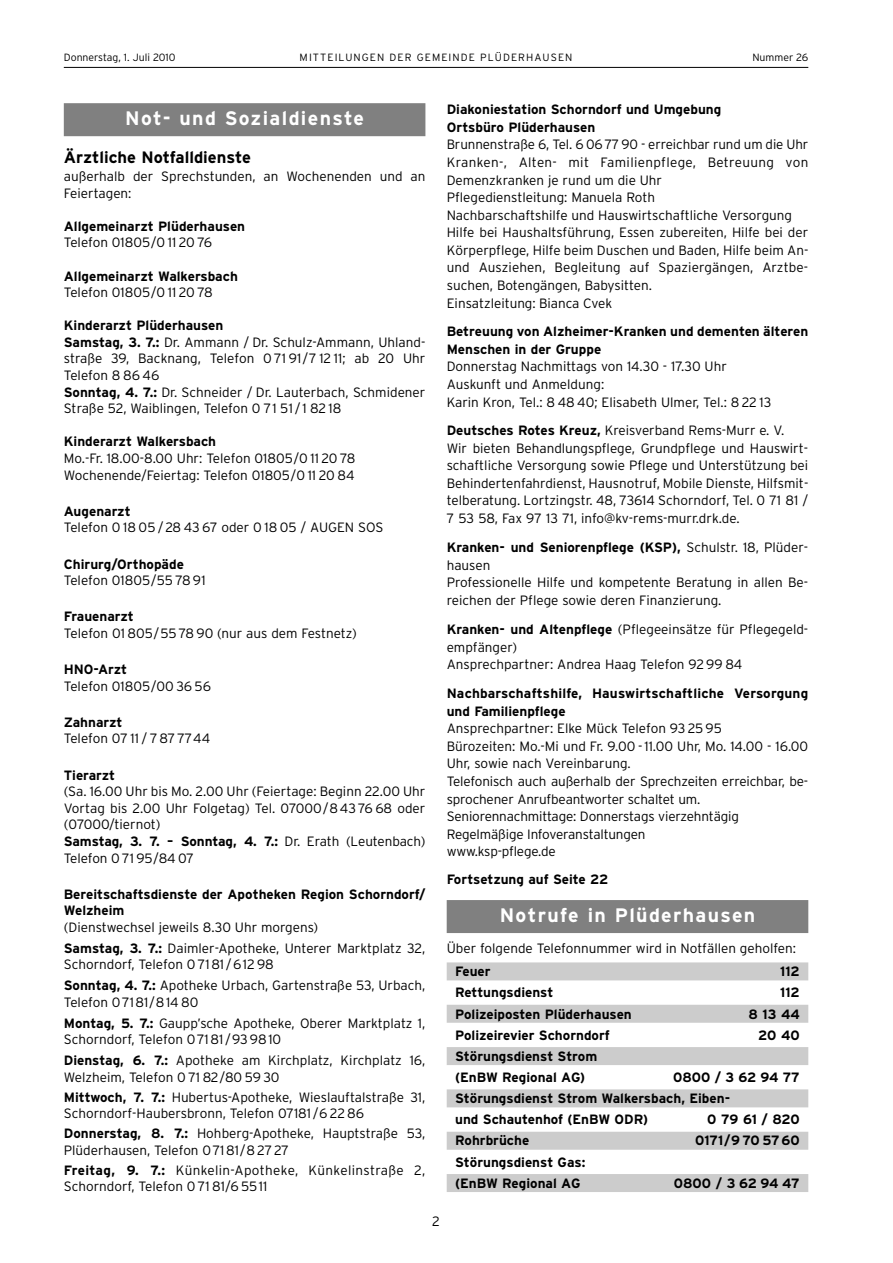
<style>
.page{position:relative;width:893px;height:1263px;background:#fff}
.page>*{position:absolute;margin:0;border:0;box-sizing:border-box;transform-origin:0 0}
.t1{font:700 19.5px "Interstate";letter-spacing:.07em;color:#fff}
.t2{font:700 16.5px "Interstate";color:#000}
.t3{font:300 13.5px/17.5px "Interstate";color:#000}
.t4{font:700 13.5px/21.1px "Interstate";color:#000}
.t5{font:300 10.5px "Interstate";letter-spacing:.105em;color:#000}
.t6{font:300 10.5px "Interstate";color:#000}
.s1{font-weight:700}
</style>
<div class="page">
<hr style="left:64px;top:67px;width:744px;height:1px;background:#000">
<div style="left:64px;top:103px;width:361px;height:33px;background:#808080"></div>
<div style="left:446px;top:900px;width:362px;height:33px;background:#808080"></div>
<div style="left:446px;top:962px;width:362px;height:18px;background:#ccc"></div>
<div style="left:446px;top:1005px;width:362px;height:18px;background:#ccc"></div>
<div style="left:446px;top:1047px;width:362px;height:18px;background:#ccc"></div>
<div style="left:446px;top:1089px;width:362px;height:18px;background:#ccc"></div>
<div style="left:446px;top:1132px;width:362px;height:18px;background:#ccc"></div>
<div style="left:446px;top:1174px;width:362px;height:18px;background:#ccc"></div>
<p class="t6" style="left:64px;top:53px;width:113px">Donnerstag, 1. Juli 2010</p>
<p class="t5" style="left:299px;top:53px;width:274px">MITTEILUNGEN DER GEMEINDE PLÜDERHAUSEN</p>
<p class="t6" style="left:752px;top:53px;width:57px">Nummer 26</p>
<h1 class="t1" style="left:125px;top:111px;width:240px">Not- und Sozialdienste</h1>
<p class="t2" style="left:64px;top:151px;width:189px">Ärztliche Notfalldienste</p>
<p class="t3" style="left:64px;top:169px;width:363px;line-height:16.6px">außerhalb der Sprechstunden, an Wochenenden und an<br>Feiertagen:</p>
<p class="t4" style="left:64px;top:217px;width:183px">Allgemeinarzt Plüderhausen</p>
<p class="t3" style="left:64px;top:235px;width:150px">Telefon 01805/0 11 20 76</p>
<p class="t4" style="left:64px;top:266px;width:175px">Allgemeinarzt Walkersbach</p>
<p class="t3" style="left:64px;top:285px;width:150px">Telefon 01805/0 11 20 78</p>
<p class="t3" style="left:64px;top:319px;width:363px;line-height:16.6px"><span class="s1">Kinderarzt Plüderhausen<br>Samstag, 3. 7.:</span> Dr. Ammann / Dr. Schulz-Ammann, Uhland&shy;straße 39, Backnang, Telefon 0 71 91/7 12 11; ab 20 Uhr Telefon 8 86 46<br><span class="s1">Sonntag, 4. 7.:</span> Dr. Schneider / Dr. Lauterbach, Schmidener Straße 52, Waiblingen, Telefon 0 71 51/1 82 18</p>
<p class="t4" style="left:64px;top:432px;width:154px">Kinderarzt Walkersbach</p>
<p class="t3" style="left:64px;top:451px;width:293px;line-height:16.6px">Mo.-Fr. 18.00-8.00 Uhr: Telefon 01805/0 11 20 78<br>Wochenende/Feiertag: Telefon 01805/0 11 20 84</p>
<p class="t4" style="left:64px;top:502px;width:68px">Augenarzt</p>
<p class="t3" style="left:64px;top:520px;width:321px">Telefon 0 18 05 / 28 43 67 oder 0 18 05 / AUGEN SOS</p>
<p class="t4" style="left:64px;top:554px;width:122px">Chirurg/Orthopäde</p>
<p class="t3" style="left:64px;top:573px;width:143px">Telefon 01805/55 78 91</p>
<p class="t4" style="left:64px;top:607px;width:72px">Frauenarzt</p>
<p class="t3" style="left:64px;top:626px;width:294px">Telefon 01 805/55 78 90 (nur aus dem Festnetz)</p>
<p class="t4" style="left:64px;top:660px;width:65px">HNO-Arzt</p>
<p class="t3" style="left:64px;top:678px;width:149px">Telefon 01805/00 36 56</p>
<p class="t4" style="left:64px;top:713px;width:60px">Zahnarzt</p>
<p class="t3" style="left:64px;top:731px;width:148px">Telefon 07 11 / 787 7744</p>
<p class="t4" style="left:64px;top:765px;width:53px">Tierarzt</p>
<p class="t3" style="left:64px;top:784px;width:363px;line-height:16.6px">(Sa. 16.00 Uhr bis Mo. 2.00 Uhr (Feiertage: Beginn 22.00 Uhr Vortag bis 2.00 Uhr Folgetag) Tel. 07000/843 76 68 oder (07000/tiernot)<br><span class="s1">Samstag, 3. 7. – Sonntag, 4. 7.:</span> Dr. Erath (Leutenbach)<br>Telefon 0 71 95/84 07</p>
<p class="t4" style="left:64px;top:887px;width:363px;line-height:16.6px">Bereitschaftsdienste der Apotheken Region Schorndorf/<br>Welzheim</p>
<p class="t3" style="left:64px;top:918px;width:363px;line-height:20.9px">(Dienstwechsel jeweils 8.30 Uhr morgens)<br><span class="s1">Samstag, 3. 7.:</span> Daimler-Apotheke, Unterer Marktplatz 32,</p>
<p class="t3" style="left:64px;top:956px;width:363px;line-height:20.9px">Schorndorf, Telefon 0 7181/612 98<br><span class="s1">Sonntag, 4. 7.:</span> Apotheke Urbach, Gartenstraße 53, Urbach,</p>
<p class="t3" style="left:64px;top:993px;width:363px;line-height:20.9px">Telefon 07181/814 80<br><span class="s1">Montag, 5. 7.:</span> Gaupp’sche Apotheke, Oberer Marktplatz 1,</p>
<p class="t3" style="left:64px;top:1030px;width:363px;line-height:20.9px">Schorndorf, Telefon 07181/93 9810<br><span class="s1">Dienstag, 6. 7.:</span> Apotheke am Kirchplatz, Kirchplatz 16,</p>
<p class="t3" style="left:64px;top:1068px;width:363px;line-height:20px">Welzheim, Telefon 0 71 82/80 59 30<br><span class="s1">Mittwoch, 7. 7.:</span> Hubertus-Apotheke, Wieslauftalstraße 31,</p>
<p class="t3" style="left:64px;top:1105px;width:363px;line-height:20px">Schorndorf-Haubersbronn, Telefon 07181/6 22 86<br><span class="s1">Donnerstag, 8. 7.:</span> Hohberg-Apotheke, Hauptstraße 53,</p>
<p class="t3" style="left:64px;top:1141px;width:363px;line-height:20px">Plüderhausen, Telefon 07181/8 27 27<br><span class="s1">Freitag, 9. 7.:</span> Künkelin-Apotheke, Künkelinstraße 2,</p>
<p class="t3" style="left:64px;top:1179px;width:205px">Schorndorf, Telefon 0 71 81/6 5511</p>
<p class="t4" style="left:446px;top:102px;width:276px;line-height:17.5px">Diakoniestation Schorndorf und Umgebung<br>Ortsbüro Plüderhausen</p>
<p class="t3" style="left:446px;top:137px;width:363px">Brunnenstraße 6, Tel. 6 06 77 90 - erreichbar rund um die Uhr Kranken-, Alten- mit Familienpflege, Betreuung von Demenzkranken je rund um die Uhr<br>Pflegedienstleitung: Manuela Roth<br>Nachbarschaftshilfe und Hauswirtschaftliche Versorgung Hilfe bei Haushaltsführung, Essen zubereiten, Hilfe bei der Körperpflege, Hilfe beim Duschen und Baden, Hilfe beim An&shy;und Ausziehen, Begleitung auf Spaziergängen, Arztbe&shy;suchen, Botengängen, Babysitten.<br>Einsatzleitung: Bianca Cvek</p>
<p class="t4" style="left:446px;top:324px;width:363px;line-height:17.4px">Betreuung von Alzheimer-Kranken und dementen älteren<br>Menschen in der Gruppe</p>
<p class="t3" style="left:446px;top:359px;width:326px">Donnerstag Nachmittags von 14.30 - 17.30 Uhr<br>Auskunft und Anmeldung:<br>Karin Kron, Tel.: 8 48 40; Elisabeth Ulmer, Tel.: 8 22 13</p>
<p class="t3" style="left:446px;top:423px;width:363px"><span class="s1">Deutsches Rotes Kreuz,</span> Kreisverband Rems-Murr e. V.<br>Wir bieten Behandlungspflege, Grundpflege und Hauswirt&shy;schaftliche Versorgung sowie Pflege und Unterstützung bei Behindertenfahrdienst, Hausnotruf, Mobile Dienste, Hilfsmit&shy;telberatung. Lortzingstr. 48, 73614 Schorndorf, Tel. 0 71 81 / 7 53 58, Fax 97 13 71, info@kv-rems-murr.drk.de.</p>
<p class="t3" style="left:446px;top:540px;width:363px"><span class="s1">Kranken- und Seniorenpflege (KSP),</span> Schulstr. 18, Plüder&shy;hausen<br>Professionelle Hilfe und kompetente Beratung in allen Be&shy;reichen der Pflege sowie deren Finanzierung.</p>
<p class="t3" style="left:446px;top:622px;width:363px"><span class="s1">Kranken- und Altenpflege</span> (Pflegeeinsätze für Pflegegeld&shy;empfänger)<br>Ansprechpartner: Andrea Haag Telefon 92 99 84</p>
<p class="t4" style="left:446px;top:686px;width:363px;line-height:17.5px">Nachbarschaftshilfe, Hauswirtschaftliche Versorgung und Familienpflege</p>
<p class="t3" style="left:446px;top:721px;width:363px">Ansprechpartner: Elke Mück Telefon 93 25 95<br>Bürozeiten: Mo.-Mi und Fr. 9.00 - 11.00 Uhr, Mo. 14.00 - 16.00<br>Uhr, sowie nach Vereinbarung.<br>Telefonisch auch außerhalb der Sprechzeiten erreichbar, be&shy;sprochener Anrufbeantworter schaltet um.<br>Seniorennachmittage: Donnerstags vierzehntägig Regelmäßige Infoveranstaltungen<br>www.ksp-pflege.de</p>
<p class="t4" style="left:446px;top:870px;width:163px">Fortsetzung auf Seite 22</p>
<h1 class="t1" style="left:499px;top:908px;width:257px">Notrufe in Plüderhausen</h1>
<p class="t3" style="left:446px;top:940px;width:351px">Über folgende Telefonnummer wird in Notfällen geholfen:</p>
<p class="t4" style="left:455px;top:962px;width:37px">Feuer</p>
<p class="t4" style="left:780px;top:962px;width:21px">112</p>
<p class="t4" style="left:455px;top:983px;width:100px">Rettungsdienst</p>
<p class="t4" style="left:780px;top:983px;width:21px">112</p>
<p class="t4" style="left:455px;top:1004px;width:178px">Polizeiposten Plüderhausen</p>
<p class="t4" style="left:748px;top:1004px;width:53px">8 13 44</p>
<p class="t4" style="left:455px;top:1025px;width:156px">Polizeirevier Schorndorf</p>
<p class="t4" style="left:758px;top:1025px;width:43px">20 40</p>
<p class="t4" style="left:455px;top:1047px;width:143px">Störungsdienst Strom (EnBW Regional AG)</p>
<p class="t4" style="left:455px;top:1068px;width:346px;text-indent:218px">0800 / 3 62 94 77<br>Störungsdienst Strom Walkersbach, Eiben-<br>und Schautenhof (EnBW ODR)</p>
<p class="t4" style="left:707px;top:1110px;width:94px">0 79 61 / 820</p>
<p class="t4" style="left:455px;top:1131px;width:76px">Rohrbrüche</p>
<p class="t4" style="left:695px;top:1131px;width:106px">0171/9 70 5760</p>
<p class="t4" style="left:455px;top:1152px;width:132px">Störungsdienst Gas: (EnBW Regional AG</p>
<p class="t4" style="left:673px;top:1174px;width:128px">0800 / 3 62 94 47</p>
<p class="t3" style="left:432px;top:1213px;width:9px">2</p>
</div>
